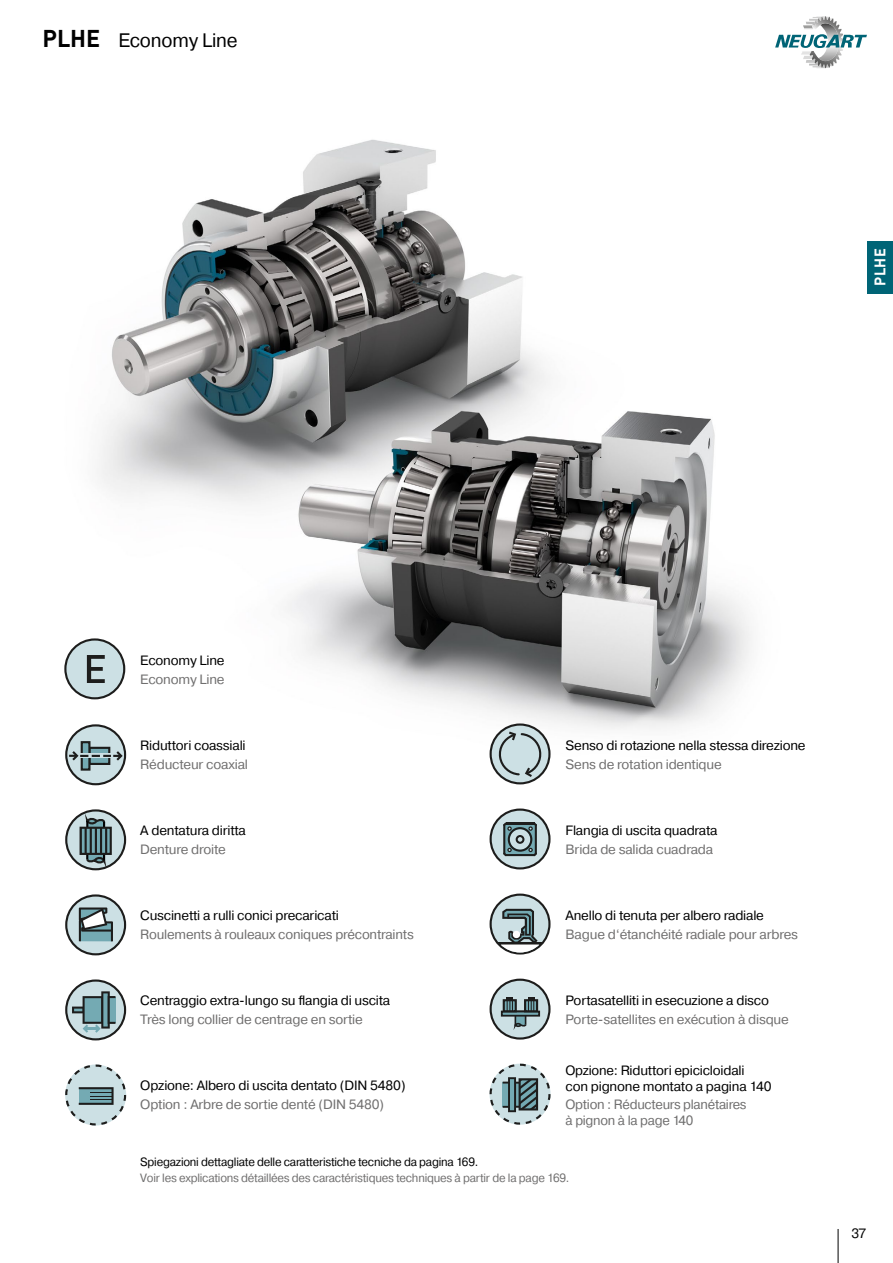
<style>
.page{position:relative;width:893px;height:1263px;background:#fff}
.page>*{position:absolute;margin:0;border:0;box-sizing:border-box;transform-origin:0 0}
.t1{font:19.5px "Pragmatica";letter-spacing:-.01em;color:#000}
.t2{font:700 15.15px "DIN Pro";color:#fff;scale:.96 1}
.t3{font:13.5px/16.2px "Pragmatica";letter-spacing:-.015em;color:#000}
.t4{font:13.5px/16.2px "Pragmatica";letter-spacing:-.015em;color:#706f6f}
.t5{font:12px "Pragmatica";letter-spacing:-.02em;color:#706f6f;scale:.96 1}
.t6{font:12px "Pragmatica";letter-spacing:-.02em;color:#000;scale:.96 1}
.s1{font-family:"DIN Pro";font-weight:700;font-size:24px}
</style>
<div class="page">
<svg style="left:775px;top:16px;width:92px;height:52px"></svg>
<hr style="left:838px;top:1229px;width:1px;height:34px;background:#000">
<img style="left:64px;top:139px;width:688px;height:709px">
<div style="left:867px;top:241px;width:26px;height:52px;background:#006476"></div>
<div style="left:65px;top:639px;width:59px;height:59px;background:#cce0e4;border-radius:50%"></div>
<div style="left:64px;top:638px;width:61px;height:61px;border:2px solid #1d1d1c;border-radius:50%"></div>
<svg style="left:87px;top:655px;width:18px;height:28px"></svg>
<div style="left:66px;top:725px;width:59px;height:59px;background:#cce0e4;border-radius:50%"></div>
<div style="left:65px;top:724px;width:61px;height:61px;border:2px solid #1d1d1c;border-radius:50%"></div>
<div style="left:88px;top:747px;width:22px;height:18px;border:2px solid #1d1d1c"></div>
<div style="left:82px;top:742px;width:7px;height:27px;background:#74aab3"></div>
<div style="left:81px;top:741px;width:9px;height:30px;border:2px solid #1d1d1c"></div>
<svg style="left:69px;top:749px;width:55px;height:14px"></svg>
<svg style="left:491px;top:724px;width:58px;height:59px"></svg>
<div style="left:490px;top:723px;width:60px;height:61px;border:2px solid #1d1d1c;border-radius:50%"></div>
<svg style="left:499px;top:730px;width:42px;height:48px;background:#afc0c3"></svg>
<svg style="left:66px;top:810px;width:59px;height:59px"></svg>
<div style="left:65px;top:809px;width:61px;height:61px;border:2px solid #1d1d1c;border-radius:50%"></div>
<svg style="left:81px;top:815px;width:30px;height:51px"></svg>
<div style="left:80px;top:827px;width:32px;height:28px;border:2px solid #1d1d1c"></div>
<svg style="left:66px;top:895px;width:59px;height:59px"></svg>
<div style="left:65px;top:894px;width:61px;height:61px;border:2px solid #1d1d1c;border-radius:50%"></div>
<svg style="left:79px;top:907px;width:34px;height:34px"></svg>
<svg style="left:66px;top:980px;width:59px;height:59px"></svg>
<div style="left:65px;top:979px;width:61px;height:61px;border:2px solid #1d1d1c;border-radius:50%"></div>
<svg style="left:72px;top:991px;width:43px;height:42px;background:#809ea2"></svg>
<svg style="left:65px;top:1064px;width:61px;height:61px"></svg>
<div style="left:491px;top:809px;width:58px;height:59px;background:#cce0e4;border-radius:50%"></div>
<div style="left:490px;top:808px;width:60px;height:61px;border:2px solid #1d1d1c;border-radius:50%"></div>
<svg style="left:503px;top:822px;width:34px;height:34px"></svg>
<div style="left:491px;top:895px;width:58px;height:58px;background:#cce0e4;border-radius:50%"></div>
<div style="left:490px;top:893px;width:60px;height:61px;border:2px solid #1d1d1c;border-radius:50%"></div>
<hr style="left:498px;top:942px;width:44px;height:2px;background:#1d1d1c">
<svg style="left:501px;top:909px;width:38px;height:43px"></svg>
<div style="left:513px;top:931px;width:7px;height:7px;background:#fff;border-radius:50%"></div>
<div style="left:491px;top:980px;width:58px;height:58px;background:#cce0e4;border-radius:50%"></div>
<div style="left:490px;top:979px;width:60px;height:60px;border:2px solid #1d1d1c;border-radius:50%"></div>
<svg style="left:515px;top:1010px;width:11px;height:11px"></svg>
<div style="left:501px;top:1011px;width:39px;height:5px;border:2px solid #1d1d1c"></div>
<div style="left:504px;top:1000px;width:12px;height:11px;background:#74aab3"></div>
<div style="left:503px;top:999px;width:14px;height:13px;border:2px solid #1d1d1c"></div>
<div style="left:525px;top:1000px;width:12px;height:11px;background:#74aab3"></div>
<div style="left:524px;top:999px;width:14px;height:13px;border:2px solid #1d1d1c"></div>
<svg style="left:506px;top:998px;width:7px;height:13px"></svg>
<svg style="left:528px;top:998px;width:7px;height:13px"></svg>
<svg style="left:514px;top:1021px;width:13px;height:8px"></svg>
<svg style="left:490px;top:1064px;width:60px;height:61px"></svg>
<h1 class="t1" style="left:43px;top:28px;width:197px"><span class="s1">PLHE</span> Economy Line</h1>
<p class="t2" style="left:868px;top:286px;width:41px;rotate:-90deg">PLHE</p>
<p class="t3" style="left:140px;top:652px;width:86px">Economy Line</p>
<p class="t4" style="left:140px;top:672px;width:86px">Economy Line</p>
<p class="t3" style="left:140px;top:737px;width:107px">Riduttori coassiali</p>
<p class="t4" style="left:140px;top:757px;width:109px">Réducteur coaxial</p>
<p class="t3" style="left:140px;top:822px;width:107px">A dentatura diritta</p>
<p class="t4" style="left:140px;top:842px;width:87px">Denture droite</p>
<p class="t3" style="left:140px;top:908px;width:200px">Cuscinetti a rulli conici precaricati</p>
<p class="t4" style="left:140px;top:927px;width:275px">Roulements à rouleaux coniques précontraints</p>
<p class="t3" style="left:140px;top:993px;width:252px">Centraggio extra-lungo su flangia di uscita</p>
<p class="t4" style="left:140px;top:1012px;width:224px">Très long collier de centrage en sortie</p>
<p class="t3" style="left:140px;top:1078px;width:267px">Opzione: Albero di uscita dentato (DIN 5480)</p>
<p class="t4" style="left:140px;top:1097px;width:245px">Option : Arbre de sortie denté (DIN 5480)</p>
<p class="t3" style="left:566px;top:737px;width:242px">Senso di rotazione nella stessa direzione</p>
<p class="t4" style="left:566px;top:757px;width:158px">Sens de rotation identique</p>
<p class="t3" style="left:566px;top:822px;width:154px">Flangia di uscita quadrata</p>
<p class="t4" style="left:566px;top:842px;width:149px">Brida de salida cuadrada</p>
<p class="t3" style="left:566px;top:908px;width:200px">Anello di tenuta per albero radiale</p>
<p class="t4" style="left:566px;top:927px;width:234px">Bague d‘étanchéité radiale pour arbres</p>
<p class="t3" style="left:566px;top:993px;width:205px">Portasatelliti in esecuzione a disco</p>
<p class="t4" style="left:566px;top:1012px;width:225px">Porte-satellites en exécution à disque</p>
<p class="t3" style="left:566px;top:1062px;width:207px">Opzione: Riduttori epicicloidali<br>con pignone montato a pagina 140</p>
<p class="t4" style="left:566px;top:1096px;width:183px">Option : Réducteurs planétaires à pignon à la page 140</p>
<p class="t6" style="left:140px;top:1154px;width:354px">Spiegazioni dettagliate delle caratteristiche tecniche da pagina 169.</p>
<p class="t5" style="left:140px;top:1171px;width:448px">Voir les explications détaillées des caractéristiques techniques à partir de la page 169.</p>
<p class="t3" style="left:851px;top:1226px;width:16px">37</p>
</div>
